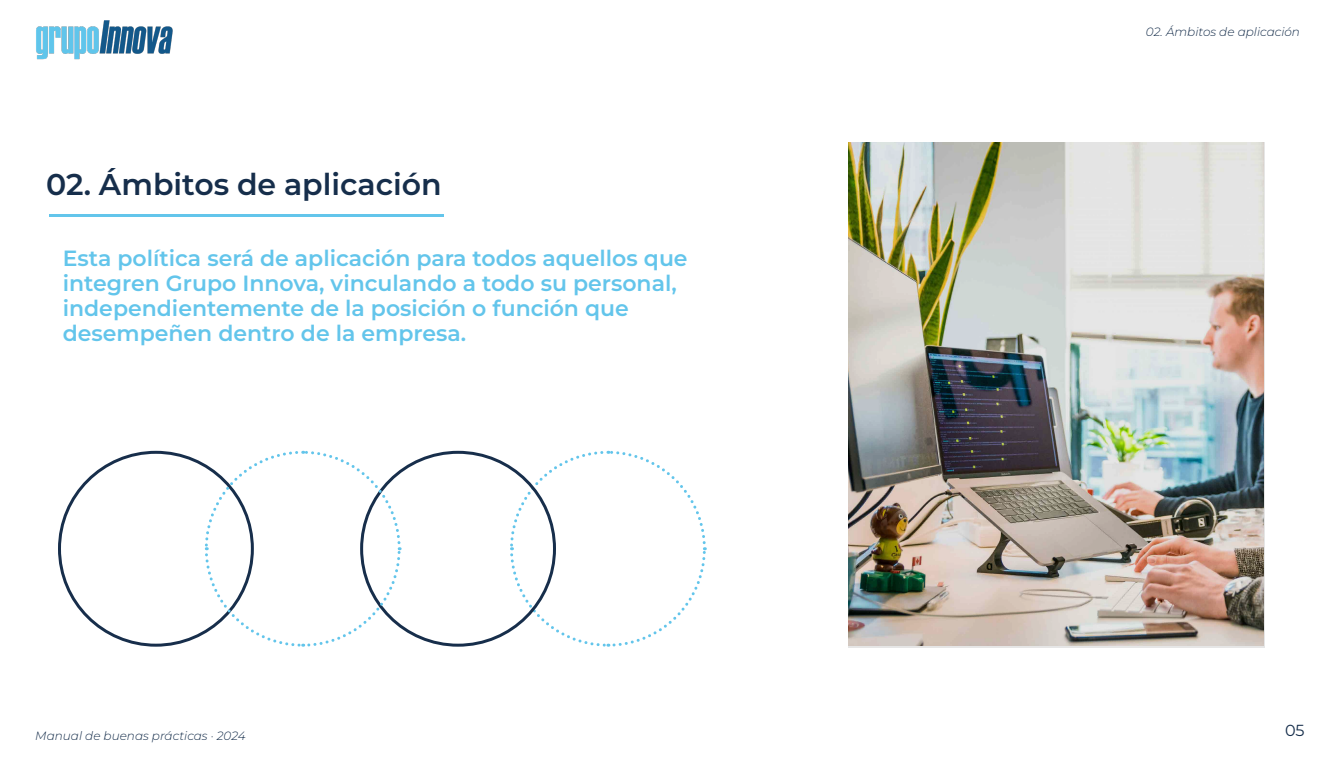
<style>
.page{position:relative;width:1336px;height:768px;background:#fff}
.page>*{position:absolute;margin:0;border:0;box-sizing:border-box;transform-origin:0 0}
.t1{font:600 30px "Montserrat";color:#162e4b}
.t2{font:600 22px/25px "Montserrat";color:#63c5eb}
.t3{font:16px "Montserrat";color:#162e4b}
.t4{font:italic 300 12px "Montserrat";color:#162e4b}
</style>
<div class="page">
<hr style="left:49px;top:214px;width:395px;height:3px;background:#63c5eb">
<img style="left:36px;top:20px;width:137px;height:40px">
<img style="left:848px;top:142px;width:416px;height:505px">
<svg style="left:508px;top:450px;width:199px;height:197px"></svg>
<svg style="left:203px;top:450px;width:199px;height:197px"></svg>
<h1 class="t1" style="left:46px;top:164px;width:397px">02. Ámbitos de aplicación</h1>
<p class="t2" style="left:63px;top:245px;width:626px">Esta política será de aplicación para todos aquellos que integren Grupo Innova, vinculando a todo su personal, independientemente de la posición o función que desempeñen dentro de la empresa.</p>
<p class="t4" style="left:35px;top:727px;width:212px">Manual de buenas prácticas · 2024</p>
<p class="t4" style="left:1146px;top:24px;width:156px">02. Ámbitos de aplicación</p>
<p class="t3" style="left:1285px;top:720px;width:21px">05</p>
</div>
